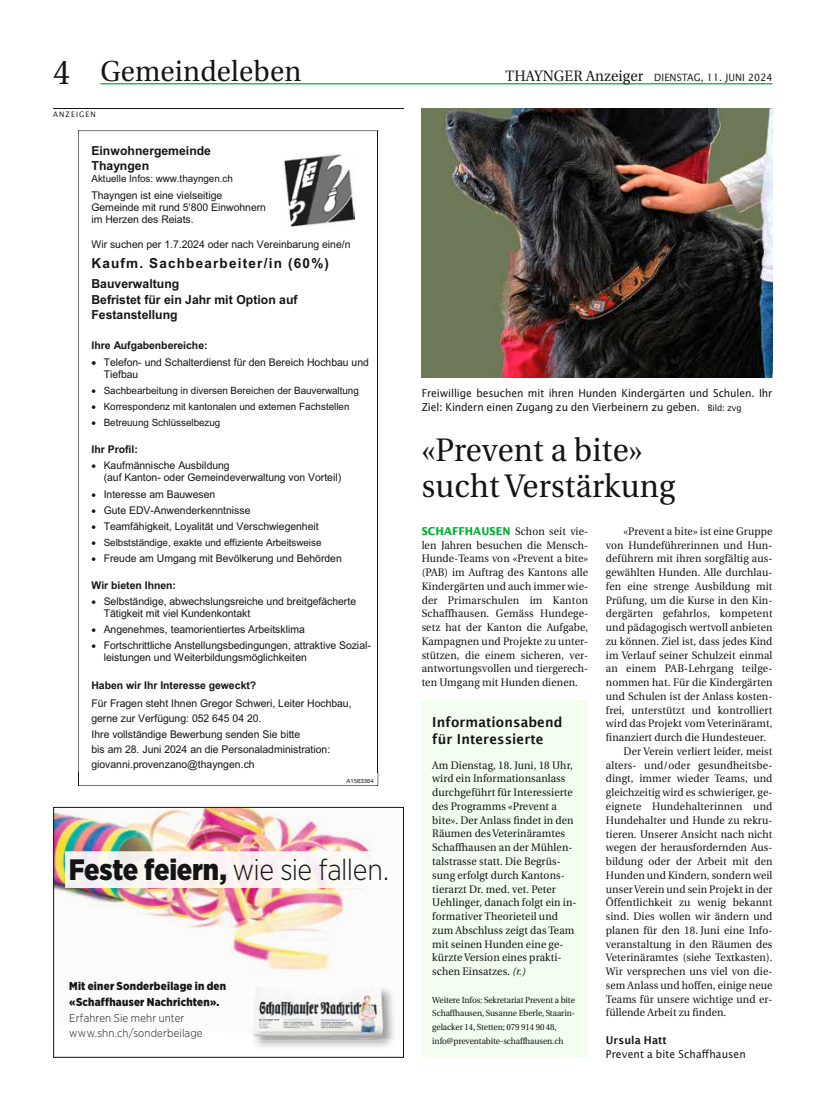
<style>
.page{position:relative;width:815px;height:1117px;background:#fff}
.page>*{position:absolute;margin:0;border:0;box-sizing:border-box;transform-origin:0 0}
.t1{font:32.5px/36.2px "Utopia";letter-spacing:.01em;color:#131413;scale:.95 1}
.t2{font:300 29.5px "Gotham Narrow";letter-spacing:-.025em;color:#131413}
.t3{font:28.75px "Utopia";letter-spacing:.01em;color:#131413;scale:.95 1}
.t4{font:600 13.75px/17.5px "Lucida Sans";letter-spacing:.01em;color:#131413;scale:.95 1}
.t5{font:700 13.75px "Arial";letter-spacing:.085em;color:#131413}
.t6{font:700 12.38px/14.4px "Arial";color:#131413}
.t7{font:900 11.38px/15.6px "Gotham Narrow";letter-spacing:.02em;color:#131413}
.t8{font:10.88px/13.8px "Utopia";letter-spacing:.01em;color:#131413;text-align:justify;scale:.95 1}
.t9{font:10.88px/13.8px "Lucida Sans";letter-spacing:-.01em;color:#131413;scale:.95 1}
.t10{font:10.88px/13.8px "Lucida Sans";letter-spacing:.01em;color:#131413;scale:.95 1}
.t11{font:10.62px/16px "Arial";letter-spacing:-.005em;color:#131413}
.t12{font:10px/15.9px "Arial";letter-spacing:-.005em;color:#131413}
.t13{font:10px "Lucida Sans";letter-spacing:.01em;color:#131413;scale:.95 1}
.t14{font:8.75px/13.8px "Utopia";letter-spacing:-.01em;color:#131413;scale:.95 1}
.t15{font:7.5px "Lucida Sans";letter-spacing:.16em;color:#131413;scale:.95 1}
.t16{font:5.75px "Helvetica Neue";letter-spacing:.01em;color:#131413}
.s1{font-size:34.38px}
.s2{font-family:"Utopia";font-size:15px}
.s3{font-weight:700}
.s4{font-weight:900}
.s5{font-weight:300}
.s6{font-size:8.75px}
.s7{font-family:"Lucida Sans";font-weight:700;color:#00b035}
.s8{font-weight:600}
.s9{font-style:italic}
</style>
<div class="page">
<hr style="left:100px;top:83px;width:672px;height:1px;background:#00b035">
<hr style="left:53px;top:108px;width:351px;height:1px;background:#131413">
<div style="left:422px;top:699px;width:166px;height:358px;background:#f3fdf0"></div>
<img style="left:422px;top:108px;width:350px;height:269px">
<hr style="left:79px;top:130px;width:299px;height:1px;background:#131413">
<hr style="left:78px;top:131px;width:1px;height:641px;background:#131413">
<hr style="left:378px;top:131px;width:1px;height:641px;background:#131413">
<svg style="left:78px;top:772px;width:1px;height:14px"></svg>
<hr style="left:79px;top:785px;width:299px;height:1px;background:#131413">
<svg style="left:378px;top:772px;width:1px;height:14px"></svg>
<img style="left:284px;top:154px;width:70px;height:73px">
<img style="left:55px;top:808px;width:317px;height:165px">
<div style="left:53px;top:806px;width:351px;height:251px;border:1px solid #131413"></div>
<img style="left:65px;top:851px;width:307px;height:36px">
<img style="left:255px;top:989px;width:139px;height:58px">
<img style="left:252px;top:987px;width:133px;height:53px">
<p class="t3" style="left:53px;top:55px;width:263px"><span class="s1">4</span> Gemeindeleben</p>
<p class="t13" style="left:505px;top:71px;width:283px"><span class="s2">THAYNGER Anzeiger</span> DIENSTAG, 11. JUNI 2024</p>
<p class="t15" style="left:53px;top:110px;width:46px">ANZEIGEN</p>
<p class="t6" style="left:92px;top:144px;width:121px">Einwohnergemeinde<br>Thayngen</p>
<p class="t12" style="left:92px;top:171px;width:143px">Aktuelle Infos: www.thayngen.ch</p>
<p class="t11" style="left:92px;top:189px;width:176px;line-height:12.2px">Thayngen ist eine vielseitige<br>Gemeinde mit rund 5‘800 Einwohnern im Herzen des Reiats.</p>
<p class="t11" style="left:92px;top:236px;width:261px">Wir suchen per 1.7.2024 oder nach Vereinbarung eine/n</p>
<p class="t5" style="left:92px;top:254px;width:239px">Kaufm. Sachbearbeiter/in (60%)</p>
<p class="t6" style="left:92px;top:276px;width:208px;line-height:16.1px">Bauverwaltung<br>Befristet für ein Jahr mit Option auf</p>
<p class="t6" style="left:92px;top:308px;width:88px">Festanstellung</p>
<p class="t11" style="left:104px;top:337px;width:267px;line-height:16.6px;text-indent:-12px"><span class="s3">Ihre Aufgabenbereiche:<br></span>Telefon- und Schalterdienst für den Bereich Hochbau und</p>
<p class="t11" style="left:104px;top:366px;width:36px">Tiefbau</p>
<p class="t12" style="left:104px;top:383px;width:257px">Sachbearbeitung in diversen Bereichen der Bauverwaltung<br>Korrespondenz mit kantonalen und externen Fachstellen<br>Betreuung Schlüsselbezug</p>
<p class="t11" style="left:104px;top:441px;width:128px;text-indent:-12px"><span class="s3">Ihr Profil:<br></span>Kaufmännische Ausbildung</p>
<p class="t11" style="left:104px;top:469px;width:239px">(auf Kanton- oder Gemeindeverwaltung von Vorteil)<br>Interesse am Bauwesen<br>Gute EDV-Anwenderkenntnisse<br>Teamfähigkeit, Loyalität und Verschwiegenheit</p>
<p class="t12" style="left:104px;top:534px;width:219px">Selbstständige, exakte und effiziente Arbeitsweise</p>
<p class="t11" style="left:104px;top:549px;width:240px">Freude am Umgang mit Bevölkerung und Behörden</p>
<p class="t11" style="left:104px;top:577px;width:254px;text-indent:-12px"><span class="s3">Wir bieten Ihnen:<br></span>Selbständige, abwechslungsreiche und breitgefächerte</p>
<p class="t11" style="left:104px;top:605px;width:269px">Tätigkeit mit viel Kundenkontakt<br>Angenehmes, teamorientiertes Arbeitsklima<br>Fortschrittliche Anstellungsbedingungen, attraktive Sozial-</p>
<p class="t11" style="left:104px;top:649px;width:205px">leistungen und Weiterbildungsmöglichkeiten</p>
<p class="t11" style="left:91px;top:676px;width:262px;line-height:18.1px"><span class="s3">Haben wir Ihr Interesse geweckt?<br></span>Für Fragen steht Ihnen Gregor Schweri, Leiter Hochbau,</p>
<p class="t11" style="left:91px;top:710px;width:210px">gerne zur Verfügung: 052 645 04 20.<br>Ihre vollständige Bewerbung senden Sie bitte</p>
<p class="t11" style="left:91px;top:741px;width:240px;line-height:15px">bis am 28. Juni 2024 an die Personaladministration: giovanni.provenzano@thayngen.ch</p>
<p class="t16" style="left:346px;top:776px;width:29px">A1563364</p>
<p class="t2" style="left:69px;top:851px;width:322px"><span class="s4">Feste feiern,</span> wie sie fallen.</p>
<p class="t7" style="left:69px;top:978px;width:158px">Mit einer Sonderbeilage in den «Schaffhauser Nachrichten».<br><span class="s5">Erfahren Sie mehr unter www.shn.ch/sonderbeilage</span></p>
<p class="t9" style="left:422px;top:386px;width:371px">Freiwillige besuchen mit ihren Hunden Kindergärten und Schulen. Ihr<br>Ziel: Kindern einen Zugang zu den Vierbeinern zu geben. <span class="s6">Bild: zvg</span></p>
<p class="t1" style="left:422px;top:432px;width:268px">«Prevent a bite» sucht Verstärkung</p>
<p class="t8" style="left:422px;top:524px;width:177px"><span class="s7">SCHAFFHAUSEN</span> Schon seit vie&shy;len Jahren besuchen die Mensch-Hunde-Teams von «Prevent a bite» (PAB) im Auftrag des Kantons alle Kindergärten und auch immer wie&shy;der Primarschulen im Kanton Schaffhausen. Gemäss Hundege&shy;setz hat der Kanton die Aufgabe, Kampagnen und Projekte zu unter&shy;stützen, die einem sicheren, ver&shy;antwortungsvollen und tiergerech&shy;ten Umgang mit Hunden dienen.</p>
<p class="t8" style="left:624px;top:524px;width:158px">«Prevent a bite» ist eine Gruppe</p>
<p class="t8" style="left:606px;top:538px;width:177px">von Hundeführerinnen und Hun-</p>
<p class="t8" style="left:606px;top:551px;width:177px">deführern mit ihren sorgfältig aus-</p>
<p class="t8" style="left:606px;top:565px;width:177px">gewählten Hunden. Alle durchlau-</p>
<p class="t8" style="left:606px;top:579px;width:177px">fen eine strenge Ausbildung mit</p>
<p class="t8" style="left:606px;top:593px;width:177px">Prüfung, um die Kurse in den Kin-</p>
<p class="t8" style="left:606px;top:606px;width:177px">dergärten gefahrlos, kompetent</p>
<p class="t8" style="left:606px;top:620px;width:177px">und pädagogisch wertvoll anbieten</p>
<p class="t8" style="left:606px;top:634px;width:177px">zu können. Ziel ist, dass jedes Kind</p>
<p class="t8" style="left:606px;top:648px;width:177px">im Verlauf seiner Schulzeit einmal</p>
<p class="t8" style="left:606px;top:661px;width:177px">an einem PAB-Lehrgang teilge-</p>
<p class="t8" style="left:606px;top:675px;width:177px">nommen hat. Für die Kindergärten</p>
<p class="t8" style="left:606px;top:689px;width:177px">und Schulen ist der Anlass kosten-</p>
<p class="t8" style="left:606px;top:703px;width:177px">frei, unterstützt und kontrolliert</p>
<p class="t8" style="left:606px;top:716px;width:177px">wird das Projekt vom Veterinäramt,</p>
<p class="t8" style="left:606px;top:730px;width:170px">finanziert durch die Hundesteuer.</p>
<p class="t8" style="left:624px;top:744px;width:158px">Der Verein verliert leider, meist</p>
<p class="t8" style="left:606px;top:758px;width:177px">alters- und/oder gesundheitsbe-</p>
<p class="t8" style="left:606px;top:771px;width:177px">dingt, immer wieder Teams, und</p>
<p class="t8" style="left:606px;top:785px;width:177px">gleichzeitig wird es schwieriger, ge-</p>
<p class="t8" style="left:606px;top:799px;width:177px">eignete Hundehalterinnen und</p>
<p class="t8" style="left:606px;top:813px;width:177px">Hundehalter und Hunde zu rekru-</p>
<p class="t8" style="left:606px;top:826px;width:177px">tieren. Unserer Ansicht nach nicht</p>
<p class="t8" style="left:606px;top:840px;width:177px">wegen der herausfordernden Aus-</p>
<p class="t8" style="left:606px;top:854px;width:177px">bildung oder der Arbeit mit den</p>
<p class="t8" style="left:606px;top:868px;width:177px">Hunden und Kindern, sondern weil</p>
<p class="t8" style="left:606px;top:881px;width:177px">unser Verein und sein Projekt in der</p>
<p class="t8" style="left:606px;top:895px;width:177px">Öffentlichkeit zu wenig bekannt</p>
<p class="t8" style="left:606px;top:909px;width:177px">sind. Dies wollen wir ändern und</p>
<p class="t8" style="left:606px;top:923px;width:177px">planen für den 18. Juni eine Info-</p>
<p class="t8" style="left:606px;top:936px;width:177px">veranstaltung in den Räumen des</p>
<p class="t8" style="left:606px;top:950px;width:177px">Veterinäramtes (siehe Textkasten).</p>
<p class="t8" style="left:606px;top:964px;width:177px">Wir versprechen uns viel von die-</p>
<p class="t8" style="left:606px;top:978px;width:177px">sem Anlass und hoffen, einige neue</p>
<p class="t8" style="left:606px;top:991px;width:177px">Teams für unsere wichtige und er-</p>
<p class="t8" style="left:606px;top:1005px;width:128px">füllende Arbeit zu finden.</p>
<p class="t10" style="left:606px;top:1032px;width:149px"><span class="s8">Ursula Hatt<br></span>Prevent a bite Schaffhausen</p>
<p class="t4" style="left:432px;top:712px;width:138px">Informationsabend für Interessierte</p>
<p class="t8" style="left:432px;top:758px;width:153px;text-align:left">Am Dienstag, 18. Juni, 18 Uhr, wird ein Informationsanlass durchgeführt für Interessierte des Programms «Prevent a bite». Der Anlass findet in den<br>Räumen des Veterinäramtes<br>Schaffhausen an der Mühlen&shy;talstrasse statt. Die Begrüs&shy;sung erfolgt durch Kantons&shy;tierarzt Dr. med. vet. Peter<br>Uehlinger, danach folgt ein in&shy;formativer Theorieteil und zum Abschluss zeigt das Team mit seinen Hunden eine ge&shy;kürzte Version eines prakti&shy;schen Einsatzes. <span class="s9">(r.)</span></p>
<p class="t14" style="left:432px;top:992px;width:152px">Weitere Infos: Sekretariat Prevent a bite Schaffhausen, Susanne Eberle, Staarin&shy;gelacker 14, Stetten; 079 914 90 48, info@preventabite-schaffhausen.ch</p>
</div>
